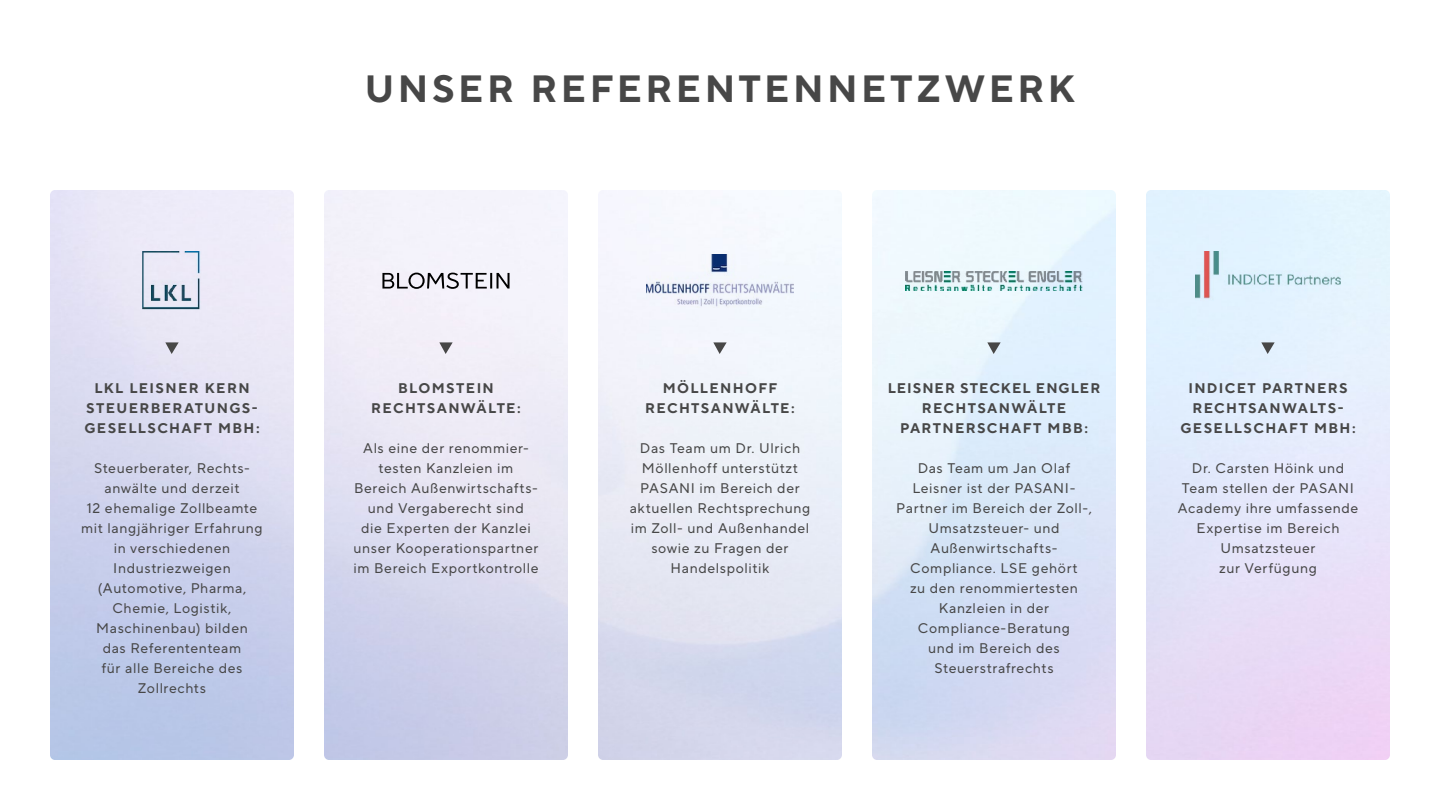
<style>
.page{position:relative;width:1440px;height:810px;background:#fff}
.page>*{position:absolute;margin:0;border:0;box-sizing:border-box;transform-origin:0 0}
.t1{font:700 38px "TT Norms Pro";letter-spacing:.095em;color:#474747}
.t2{font:14px/20px "TT Norms Pro";letter-spacing:.045em;color:#474747;text-align:center}
.t3{font:700 14px/20px "TT Norms Pro";letter-spacing:.095em;color:#474747;text-align:center}
</style>
<div class="page">
<img style="left:784px;top:190px;width:606px;height:540px">
<img style="left:60px;top:190px;width:724px;height:540px">
<img style="left:142px;top:251px;width:60px;height:59px">
<svg style="left:382px;top:273px;width:128px;height:16px"></svg>
<img style="left:647px;top:254px;width:146px;height:53px">
<img style="left:906px;top:271px;width:176px;height:19px">
<img style="left:1195px;top:251px;width:146px;height:59px">
<svg style="left:713px;top:342px;width:14px;height:12px"></svg>
<svg style="left:987px;top:342px;width:14px;height:12px"></svg>
<svg style="left:1261px;top:342px;width:14px;height:12px"></svg>
<svg style="left:439px;top:342px;width:14px;height:12px"></svg>
<svg style="left:165px;top:342px;width:14px;height:12px"></svg>
<h1 class="t1" style="left:365px;top:60px;width:712px">UNSER REFERENTENNETZWERK</h1>
<p class="t3" style="left:84px;top:378px;width:177px">LKL LEISNER KERN<br>STEUERBERATUNGS-<br>GESELLSCHAFT MBH:</p>
<p class="t2" style="left:81px;top:458px;width:183px">Steuerberater, Rechts&shy;anwälte und derzeit<br>12 ehemalige Zollbeamte mit langjähriger Erfahrung in verschiedenen<br>Industriezweigen (Automotive, Pharma,<br>Chemie, Logistik,<br>Maschinenbau) bilden<br>das Referententeam<br>für alle Bereiche des<br>Zollrechts</p>
<p class="t3" style="left:371px;top:378px;width:151px">BLOMSTEIN<br>RECHTSANWÄLTE:</p>
<p class="t2" style="left:353px;top:438px;width:187px">Als eine der renommier&shy;testen Kanzleien im<br>Bereich Außenwirtschafts&shy;und Vergaberecht sind<br>die Experten der Kanzlei unser Kooperationspartner im Bereich Exportkontrolle</p>
<p class="t3" style="left:645px;top:378px;width:151px">MÖLLENHOFF<br>RECHTSANWÄLTE:</p>
<p class="t2" style="left:630px;top:438px;width:182px">Das Team um Dr. Ulrich<br>Möllenhoff unterstützt<br>PASANI im Bereich der aktuellen Rechtsprechung im Zoll- und Außenhandel sowie zu Fragen der<br>Handelspolitik</p>
<p class="t3" style="left:888px;top:378px;width:214px">LEISNER STECKEL ENGLER<br>RECHTSANWÄLTE<br>PARTNERSCHAFT MBB:</p>
<p class="t2" style="left:896px;top:458px;width:197px">Das Team um Jan Olaf<br>Leisner ist der PASANI-<br>Partner im Bereich der Zoll-,<br>Umsatzsteuer- und<br>Außenwirtschafts-<br>Compliance. LSE gehört<br>zu den renommiertesten<br>Kanzleien in der<br>Compliance-Beratung<br>und im Bereich des<br>Steuerstrafrechts</p>
<p class="t3" style="left:1180px;top:378px;width:177px">INDICET PARTNERS<br>RECHTSANWALTS-<br>GESELLSCHAFT MBH:</p>
<p class="t2" style="left:1178px;top:458px;width:182px">Dr. Carsten Höink und<br>Team stellen der PASANI<br>Academy ihre umfassende<br>Expertise im Bereich<br>Umsatzsteuer<br>zur Verfügung</p>
</div>
